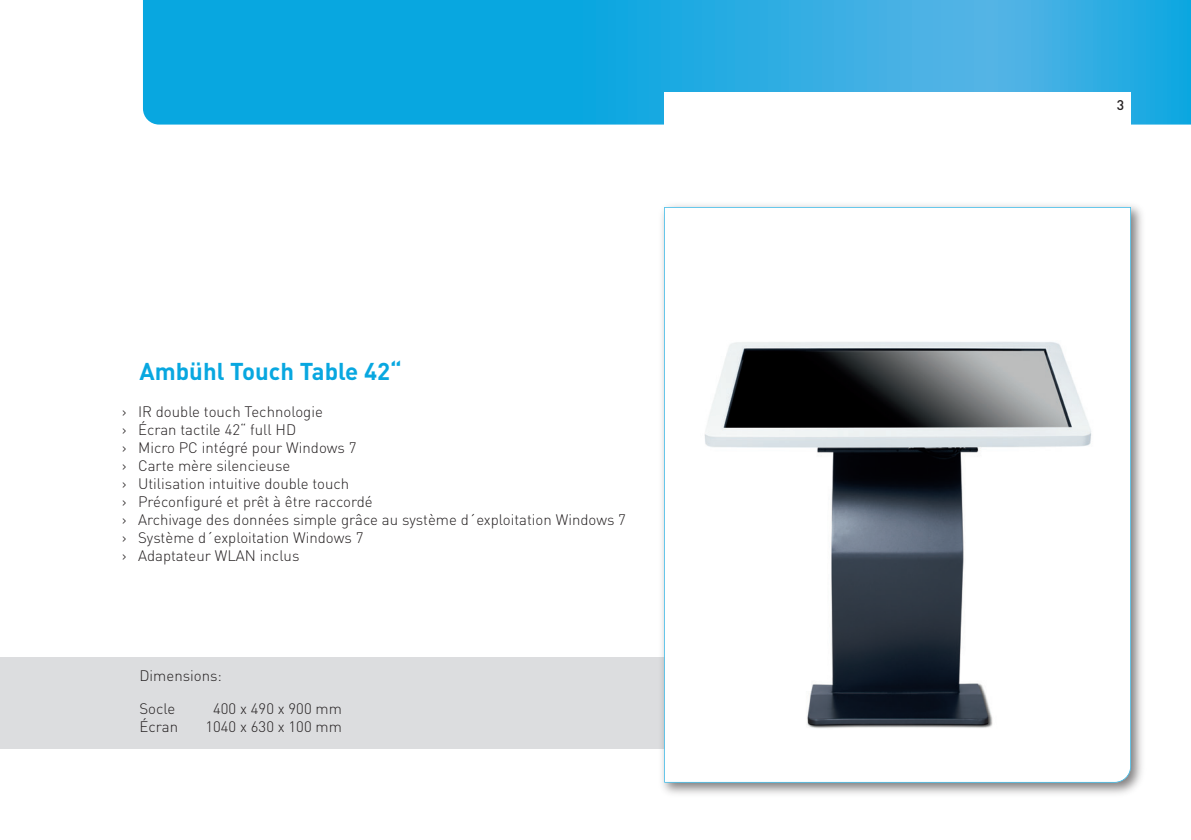
<style>
.page{position:relative;width:1191px;height:840px;background:#fff}
.page>*{position:absolute;margin:0;border:0;box-sizing:border-box;transform-origin:0 0}
.t1{font:700 24px "DIN";color:#08a7e0}
.t2{font:300 15px/18px "DIN";color:#231f20}
.t3{font:500 13.8px "DIN";color:#231f20}
</style>
<div class="page">
<div style="left:0;top:656px;width:923px;height:92px;background:#dcdddf"></div>
<svg style="left:143px;top:0;width:1048px;height:124px;background:#1caae1"></svg>
<div style="left:664px;top:92px;width:466px;height:37px;background:#fff"></div>
<img style="left:655px;top:205px;width:487px;height:589px">
<svg style="left:664px;top:207px;width:466px;height:575px"></svg>
<img style="left:693px;top:332px;width:408px;height:404px">
<h1 class="t1" style="left:139px;top:355px;width:264px">Ambühl Touch Table 42“</h1>
<p class="t2" style="left:122px;top:402px;width:505px">› IR double touch Technologie<br>› Écran tactile 42“ full HD<br>› Micro PC intégré pour Windows 7<br>› Carte mère silencieuse<br>› Utilisation intuitive double touch<br>› Préconfiguré et prêt à être raccordé<br>› Archivage des données simple grâce au système d´exploitation Windows 7 › Système d´exploitation Windows 7<br>› Adaptateur WLAN inclus</p>
<p class="t2" style="left:139px;top:665px;width:84px">Dimensions:</p>
<p class="t2" style="left:205px;top:699px;width:138px;text-align:center">400 x 490 x 900 mm<br>1040 x 630 x 100 mm</p>
<p class="t2" style="left:139px;top:699px;width:40px">Socle<br>Écran</p>
<p class="t3" style="left:1116px;top:96px;width:9px">3</p>
</div>
